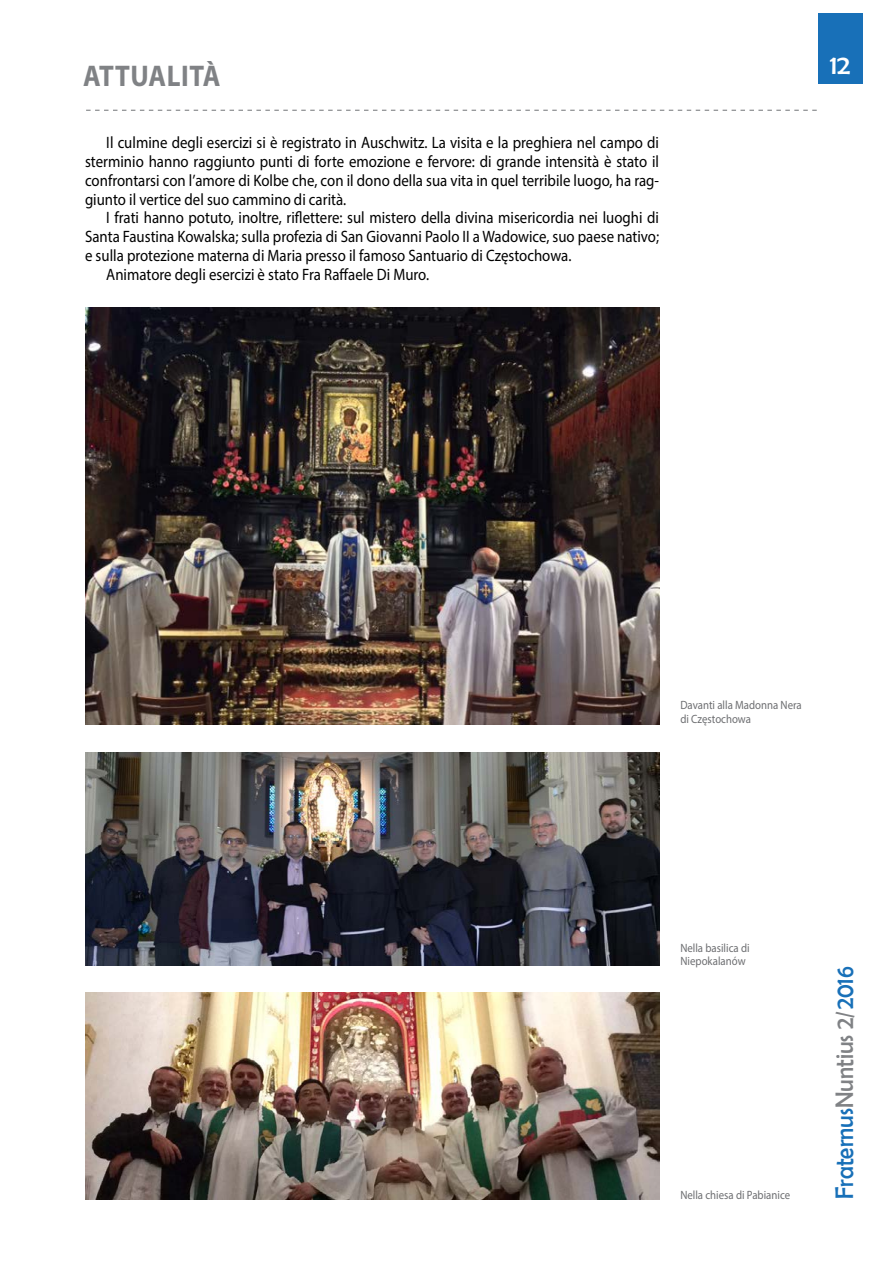
<style>
.page{position:relative;width:893px;height:1263px;background:#fff}
.page>*{position:absolute;margin:0;border:0;box-sizing:border-box;transform-origin:0 0}
.t1{font:700 30px "Myriad Pro";color:#808285;scale:.9 1}
.t2{font:27px "Berlin Sans FB";color:#fff}
.t3{font:25.5px "Berlin Sans FB";color:#1870b8;scale:.9 1}
.t4{font:16.5px/18.8px "Myriad Pro";color:#000;text-align:justify;scale:.9 1}
.t5{font:12px/13.5px "Myriad Pro";color:#6d6e71;scale:.9 1}
.s1{color:#808285}
</style>
<div class="page">
<svg style="left:86px;top:110px;width:731px;height:1px"></svg>
<div style="left:818px;top:14px;width:44px;height:70px;background:#1870b8"></div>
<img style="left:85px;top:992px;width:574px;height:207px">
<img style="left:85px;top:308px;width:574px;height:416px">
<img style="left:85px;top:753px;width:574px;height:212px">
<h1 class="t1" style="left:83px;top:57px;width:18px">ATTUALIT</h1>
<h1 class="t1" style="left:203px;top:57px;width:21px">À</h1>
<p class="t4" style="left:85px;top:133px;width:639px;text-indent:21px">Il culmine degli esercizi si è registrato in Auschwitz. La visita e la preghiera nel campo di sterminio hanno raggiunto punti di forte emozione e fervore: di grande intensità è stato il confrontarsi con l’amore di Kolbe che, con il dono della sua vita in quel terribile luogo, ha rag&shy;giunto il vertice del suo cammino di carità.</p>
<p class="t4" style="left:106px;top:208px;width:616px">I frati hanno potuto, inoltre, riflettere: sul mistero della divina misericordia nei luoghi di</p>
<p class="t4" style="left:85px;top:227px;width:639px">Santa Faustina Kowalska; sulla profezia di San Giovanni Paolo II a Wadowice, suo paese nativo;</p>
<p class="t4" style="left:85px;top:246px;width:542px">e sulla protezione materna di Maria presso il famoso Santuario di Częstochowa.</p>
<p class="t4" style="left:106px;top:264px;width:360px">Animatore degli esercizi è stato Fra Raffaele Di Muro.</p>
<h2 class="t2" style="left:830px;top:49px;width:22px">12</h2>
<p class="t5" style="left:680px;top:698px;width:136px">Davanti alla Madonna Nera di Częstochowa</p>
<p class="t5" style="left:680px;top:941px;width:78px">Nella basilica di<br>Niepokalanów</p>
<p class="t5" style="left:680px;top:1188px;width:124px">Nella chiesa di Pabianice</p>
<h3 class="t3" style="left:830px;top:1199px;width:260px;rotate:-90deg">Fraternus<span class="s1">Nuntius 2/</span>2016</h3>
</div>
